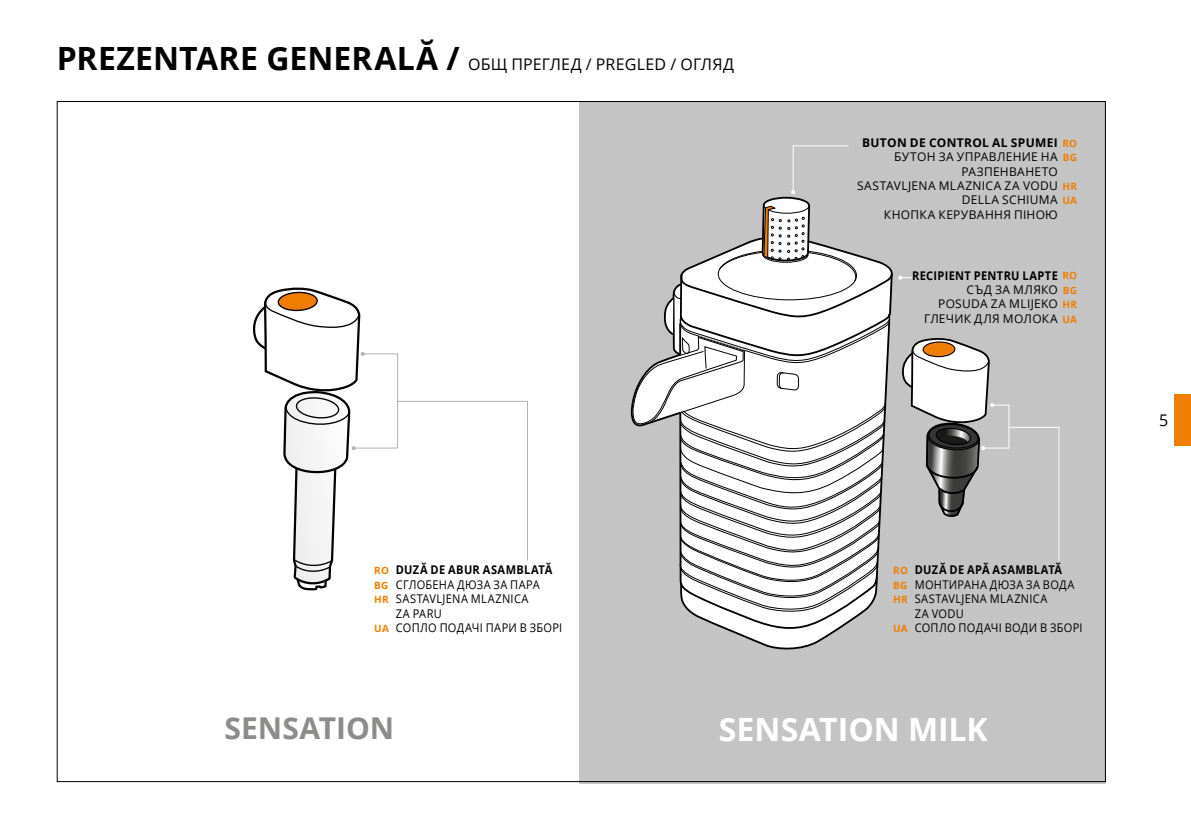
<style>
.page{position:relative;width:1191px;height:840px;background:#fff}
.page>*{position:absolute;margin:0;border:0;box-sizing:border-box;transform-origin:0 0}
.t1{font:700 32px "Open Sans";color:#fff}
.t2{font:700 30px "Open Sans";letter-spacing:.005em;color:#8c8c8b}
.t3{font:16px "Open Sans";letter-spacing:.01em;color:#000}
.t4{font:12px/14.4px "Open Sans";letter-spacing:.025em;color:#000;scale:.92 1}
.t5{font:12px/14.4px "Open Sans";letter-spacing:.025em;color:#000;text-align:right}
.t6{font:700 12px "Open Sans";letter-spacing:.03em;color:#000;scale:.92 1}
.t7{font:700 12px "Open Sans";letter-spacing:.03em;color:#000}
.t8{font:700 10px/14.4px "Open Sans";letter-spacing:.025em;color:#ef7d00;text-align:justify}
.s1{font-weight:700;font-size:32px}
</style>
<div class="page">
<div style="left:1174px;top:394px;width:17px;height:51px;background:#ef7d00"></div>
<div style="left:579px;top:102px;width:527px;height:680px;background:#c4c4c4"></div>
<svg style="left:253px;top:287px;width:275px;height:304px"></svg>
<svg style="left:630px;top:145px;width:430px;height:505px"></svg>
<h3 class="t3" style="left:57px;top:53px;width:679px"><span class="s1">PREZENTARE GENERALĂ /</span> ОБЩ ПРЕГЛЕД / PREGLED / ОГЛЯД</h3>
<p class="t6" style="left:396px;top:561px;width:172px">DUZĂ DE ABUR ASAMBLATĂ</p>
<p class="t4" style="left:396px;top:576px;width:182px">СГЛОБЕНА ДЮЗА ЗА ПАРА<br>SASTAVLJENA MLAZNICA<br>ZA PARU<br>СОПЛО ПОДАЧІ ПАРИ В ЗБОРІ</p>
<p class="t8" style="left:374px;top:563px;width:16px">RO BG HR</p>
<p class="t8" style="left:374px;top:620px;width:16px">UA</p>
<p class="t7" style="left:862px;top:134px;width:197px">BUTON DE CONTROL AL SPUMEI</p>
<p class="t5" style="left:857px;top:149px;width:202px">БУТОН ЗА УПРАВЛЕНИЕ НА<br>РАЗПЕНВАНЕТО<br>SASTAVLJENA MLAZNICA ZA VODU<br>DELLA SCHIUMA<br>КНОПКА КЕРУВАННЯ ПІНОЮ</p>
<p class="t8" style="left:1062px;top:135px;width:16px">RO<br>BG</p>
<p class="t8" style="left:1062px;top:179px;width:16px">HR<br>UA</p>
<p class="t6" style="left:912px;top:266px;width:160px">RECIPIENT PENTRU LAPTE</p>
<p class="t5" style="left:924px;top:282px;width:135px">СЪД ЗА МЛЯКО<br>POSUDA ZA MLIJEKO<br>ГЛЕЧИК ДЛЯ МОЛОКА</p>
<p class="t8" style="left:1062px;top:268px;width:16px">RO BG HR UA</p>
<p class="t6" style="left:914px;top:561px;width:162px">DUZĂ DE APĂ ASAMBLATĂ</p>
<p class="t4" style="left:914px;top:576px;width:184px">МОНТИРАНА ДЮЗА ЗА ВОДА<br>SASTAVLJENA MLAZNICA<br>ZA VODU<br>СОПЛО ПОДАЧІ ВОДИ В ЗБОРІ</p>
<p class="t8" style="left:893px;top:563px;width:16px">RO BG HR</p>
<p class="t8" style="left:893px;top:620px;width:16px">UA</p>
<h2 class="t2" style="left:224px;top:706px;width:171px">SENSATION</h2>
<h1 class="t1" style="left:718px;top:706px;width:270px">SENSATION MILK</h1>
<h3 class="t3" style="left:1159px;top:409px;width:11px">5</h3>
</div>
